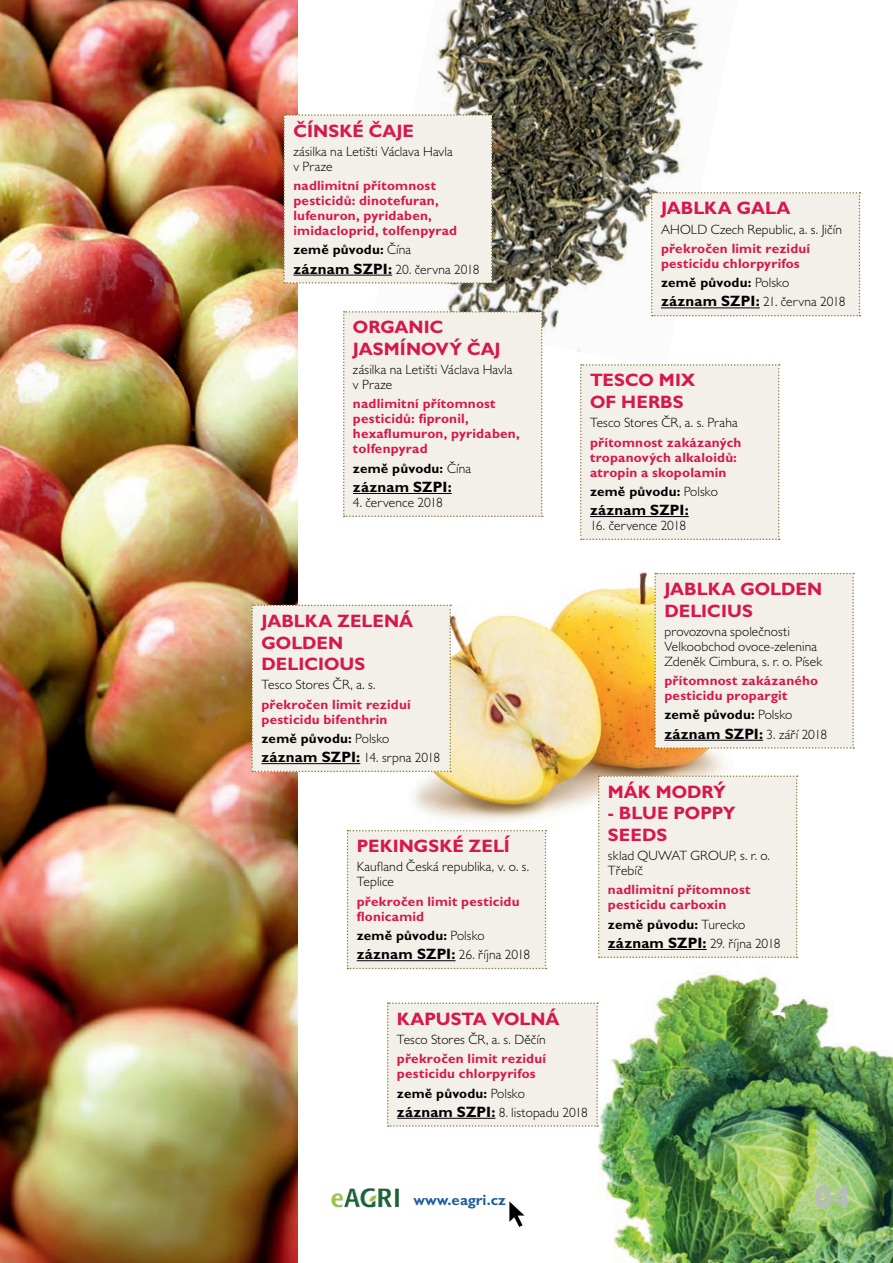
<style>
.page{position:relative;width:893px;height:1263px;background:#fff}
.page>*{position:absolute;margin:0;border:0;box-sizing:border-box;transform-origin:0 0}
.t1{font:700 32.55px "Gill Sans MT Pro";color:#b8bcbd}
.t2{font:700 18px/21.6px "Gill Sans MT Pro";color:#d7174f}
.t3{font:700 15px "Gill Sans MT Pro";letter-spacing:.01em;color:#000002}
.t4{font:700 15px "Gill Sans MT Pro";color:#205f9e}
.t5{font:300 13.5px/15px "Gill Sans MT Pro";letter-spacing:.005em;color:#000002}
.t6{font:700 13.5px/15px "Gill Sans MT Pro";letter-spacing:.015em;color:#d7174f}
.t7{font:700 13.5px "Gill Sans MT Pro";letter-spacing:.015em;color:#000002}
.s1{font-weight:700}
.s2{font-weight:700;font-size:15px}
.s3{font-weight:300}
.s4{font-weight:300;font-size:13.5px}
</style>
<div class="page">
<img style="left:0;top:0;width:298px;height:1263px">
<img style="left:457px;top:949px;width:436px;height:314px">
<img style="left:374px;top:572px;width:385px;height:262px">
<img style="left:435px;top:0;width:303px;height:352px">
<div style="left:343px;top:311px;width:200px;height:206px;background:#f2f0e8"></div>
<div style="left:251px;top:605px;width:200px;height:167px;background:#f2f0e8"></div>
<div style="left:347px;top:830px;width:199px;height:139px;background:#f2f0e8"></div>
<div style="left:387px;top:1002px;width:211px;height:125px;background:#f2f0e8"></div>
<div style="left:654px;top:573px;width:200px;height:176px;background:#f2f0e8"></div>
<div style="left:598px;top:775px;width:200px;height:183px;background:#f2f0e8"></div>
<div style="left:651px;top:192px;width:209px;height:124px;background:#f2f0e8"></div>
<div style="left:580px;top:364px;width:200px;height:176px;background:#f2f0e8"></div>
<div style="left:283px;top:114px;width:210px;height:170px;background:#f2f0e8"></div>
<img style="left:331px;top:1188px;width:68px;height:20px">
<svg style="left:508px;top:1198px;width:19px;height:31px"></svg>
<h2 class="t2" style="left:293px;top:119px;width:122px">ČÍNSKÉ ČAJE</h2>
<p class="t5" style="left:293px;top:144px;width:161px">zásilka na Letišti Václava Havla v Praze</p>
<p class="t6" style="left:293px;top:178px;width:165px">nadlimitní přítomnost pesticidů: dinotefuran, lufenuron, pyridaben, imidacloprid, tolfenpyrad</p>
<p class="t5" style="left:293px;top:240px;width:188px;line-height:19.2px"><span class="s1">země původu:</span> Čína<br><span class="s2">záznam SZPI:</span> 20. června 2018</p>
<h2 class="t2" style="left:353px;top:316px;width:149px">ORGANIC<br>JASMÍNOVÝ ČAJ</h2>
<p class="t5" style="left:353px;top:362px;width:161px">zásilka na Letišti Václava Havla v Praze</p>
<p class="t6" style="left:353px;top:396px;width:168px">nadlimitní přítomnost pesticidů: fipronil, hexaflumuron, pyridaben, tolfenpyrad</p>
<p class="t7" style="left:353px;top:460px;width:120px">země původu: <span class="s3">Čína</span></p>
<p class="t3" style="left:353px;top:478px;width:100px">záznam SZPI:</p>
<p class="t5" style="left:353px;top:495px;width:91px">4. července 2018</p>
<h2 class="t2" style="left:262px;top:610px;width:153px">JABLKA ZELENÁ<br>GOLDEN<br>DELICIOUS</h2>
<p class="t5" style="left:262px;top:677px;width:116px">Tesco Stores ČR, a. s.</p>
<p class="t6" style="left:262px;top:696px;width:151px">překročen limit reziduí pesticidu bifenthrin</p>
<p class="t5" style="left:262px;top:728px;width:180px;line-height:19.2px"><span class="s1">země původu:</span> Polsko <span class="s2">záznam SZPI:</span> 14. srpna 2018</p>
<h2 class="t2" style="left:357px;top:835px;width:155px">PEKINGSKÉ ZELÍ</h2>
<p class="t5" style="left:357px;top:859px;width:174px">Kaufland Česká republika, v. o. s.<br>Teplice</p>
<p class="t6" style="left:357px;top:893px;width:164px">překročen limit pesticidu flonicamid</p>
<p class="t5" style="left:357px;top:925px;width:175px;line-height:19.2px"><span class="s1">země původu:</span> Polsko <span class="s2">záznam SZPI:</span> 26. října 2018</p>
<h2 class="t2" style="left:661px;top:197px;width:131px">JABLKA GALA</h2>
<p class="t5" style="left:661px;top:221px;width:182px">AHOLD Czech Republic, a. s. Jičín</p>
<p class="t6" style="left:661px;top:241px;width:151px">překročen limit reziduí pesticidu chlorpyrifos</p>
<p class="t5" style="left:661px;top:273px;width:186px;line-height:19.2px"><span class="s1">země původu:</span> Polsko <span class="s2">záznam SZPI:</span> 21. června 2018</p>
<h2 class="t2" style="left:590px;top:369px;width:107px">TESCO MIX<br>OF HERBS</h2>
<p class="t5" style="left:590px;top:415px;width:149px">Tesco Stores ČR, a. s. Praha</p>
<p class="t6" style="left:590px;top:434px;width:153px">přítomnost zakázaných tropanových alkaloidů: atropin a skopolamin</p>
<p class="t7" style="left:590px;top:483px;width:129px">země původu: <span class="s3">Polsko</span></p>
<p class="t3" style="left:590px;top:501px;width:100px">záznam SZPI:</p>
<p class="t5" style="left:590px;top:518px;width:98px">16. července 2018</p>
<h2 class="t2" style="left:664px;top:578px;width:159px">JABLKA GOLDEN<br>DELICIUS</h2>
<p class="t5" style="left:664px;top:624px;width:159px">provozovna společnosti<br>Velkoobchod ovoce-zelenina<br>Zdeněk Cimbura, s. r. o. Písek</p>
<p class="t6" style="left:664px;top:673px;width:155px">přítomnost zakázaného pesticidu propargit</p>
<p class="t7" style="left:664px;top:706px;width:129px">země původu: <span class="s3">Polsko</span></p>
<p class="t3" style="left:664px;top:724px;width:164px">záznam SZPI: <span class="s4">3. září 2018</span></p>
<h2 class="t2" style="left:608px;top:780px;width:119px">MÁK MODRÝ</h2>
<h2 class="t2" style="left:608px;top:802px;width:129px">- BLUE POPPY<br>SEEDS</h2>
<p class="t5" style="left:608px;top:848px;width:164px">sklad QUWAT GROUP, s. r. o.<br>Třebíč</p>
<p class="t6" style="left:608px;top:882px;width:144px">nadlimitní přítomnost pesticidu carboxin</p>
<p class="t5" style="left:608px;top:914px;width:174px;line-height:19.2px"><span class="s1">země původu:</span> Turecko <span class="s2">záznam SZPI:</span> 29. října 2018</p>
<h2 class="t2" style="left:397px;top:1007px;width:164px">KAPUSTA VOLNÁ</h2>
<p class="t5" style="left:397px;top:1032px;width:150px">Tesco Stores ČR, a. s. Děčín</p>
<p class="t6" style="left:397px;top:1051px;width:151px">překročen limit reziduí pesticidu chlorpyrifos</p>
<p class="t5" style="left:397px;top:1083px;width:192px;line-height:19.2px"><span class="s1">země původu:</span> Polsko<br><span class="s2">záznam SZPI:</span> 8. listopadu 2018</p>
<p class="t4" style="left:413px;top:1190px;width:94px">www.eagri.cz</p>
<h1 class="t1" style="left:814px;top:1176px;width:37px">04</h1>
</div>
